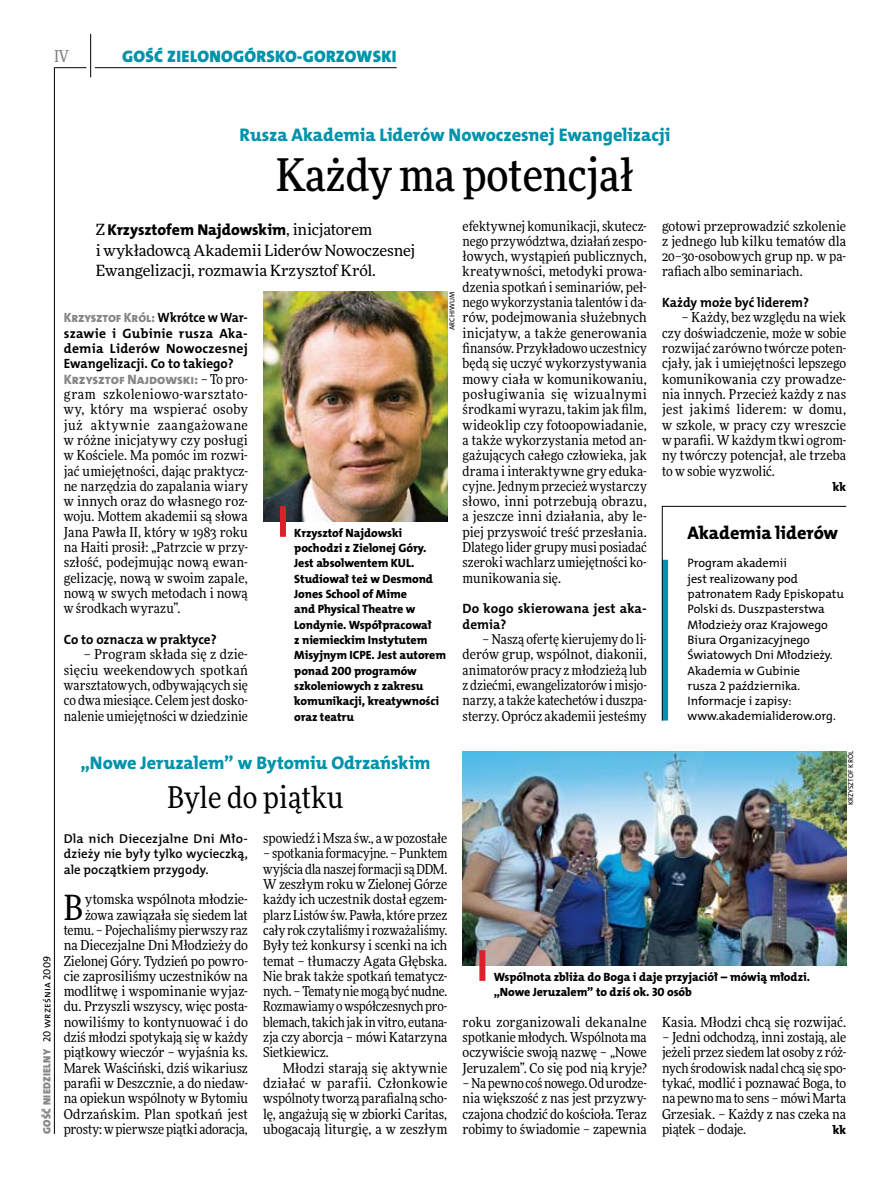
<style>
.page{position:relative;width:893px;height:1191px;background:#fff}
.page>*{position:absolute;margin:0;border:0;box-sizing:border-box;transform-origin:0 0}
.t1{font:500 45px "Freeday Narrow";color:#000}
.t2{font:34.8px "Freeday Narrow News";color:#000}
.t3{font:30px "Freeday Narrow News";letter-spacing:.01em;color:#000}
.t4{font:18.3px "The Mix HP8 Ex Bld";color:#0093aa}
.t5{font:18.3px "The Mix HP8 Ex Bld";color:#000}
.t6{font:16.65px "The Mix HP9 Blk";letter-spacing:.02em;color:#0093aa}
.t7{font:500 16.5px "Freeday Narrow";color:#858486;scale:.9 1}
.t8{font:15.75px "The Mix HP8 Ex Bld";letter-spacing:-.01em;color:#000}
.t9{font:15.45px/20.4px "Freeday News";letter-spacing:-.01em;color:#000}
.t10{font:13.65px/15.3px "Freeday Narrow News";color:#000;text-align:justify}
.t11{font:13.65px "The Mix HP8 Ex Bld";letter-spacing:-.005em;color:#858486}
.t12{font:13.5px/15.3px "The Mix HP7 Bld";color:#000;text-align:justify}
.t13{font:13.5px "The Mix HP8 Ex Bld";letter-spacing:-.005em;color:#858486;scale:.96 1}
.t14{font:12.9px/15.3px "The Mix HP6 Se Bld";color:#000;text-align:justify}
.t15{font:12.3px/15.3px "The Mix HP5 Plain";letter-spacing:-.005em;color:#000}
.t16{font:12.3px "The Mix HP8 Ex Bld";color:#000}
.t17{font:12px/15.3px "The Mix HP8 Ex Bld";letter-spacing:-.005em;color:#000}
.t18{font:10.5px "The Mix HP9 Blk";letter-spacing:.025em;color:#858486}
.t19{font:7.2px "The Mix HP5 Plain";letter-spacing:.015em;color:#000}
.s1{font-family:"Freeday News";font-size:15.45px}
.s2{font-family:"The Mix HP7 Bld";color:#000}
.s3{font-family:"Freeday Narrow News";color:#000}
.s4{font-family:"The Mix HP5 Plain";color:#000}
</style>
<div class="page">
<hr style="left:54px;top:67px;width:1px;height:1067px;background:#000">
<hr style="left:90px;top:34px;width:1px;height:43px;background:#000">
<hr style="left:54px;top:67px;width:32px;height:1px;background:#000">
<hr style="left:95px;top:67px;width:302px;height:1px;background:#000">
<img style="left:263px;top:292px;width:184px;height:229px">
<div style="left:280px;top:506px;width:6px;height:31px;background:#df1f2a"></div>
<svg style="left:662px;top:506px;width:185px;height:215px"></svg>
<img style="left:463px;top:751px;width:383px;height:214px">
<div style="left:479px;top:950px;width:6px;height:31px;background:#df1f2a"></div>
<p class="t7" style="left:54px;top:46px;width:17px">IV</p>
<p class="t6" style="left:122px;top:46px;width:276px">GOŚĆ ZIELONOGÓRSKO-GORZOWSKI</p>
<h3 class="t4" style="left:240px;top:123px;width:432px">Rusza Akademia Liderów Nowoczesnej Ewangelizacji</h3>
<h1 class="t1" style="left:276px;top:147px;width:359px">Każdy ma potencjał</h1>
<p class="t10" style="left:463px;top:218px;width:186px">efektywnej komunikacji, skutecz&shy;nego przywództwa, działań zespo&shy;łowych, wystąpień publicznych, kreatywności, metodyki prowa&shy;dzenia spotkań i seminariów, peł&shy;nego wykorzystania talentów i da&shy;rów, podejmowania służebnych inicjatyw, a także generowania finansów. Przykładowo uczestnicy będą się uczyć wykorzystywania mowy ciała w komunikowaniu, posługiwania się wizualnymi środkami wyrazu, takim jak film, wideoklip czy fotoopowiadanie, a także wykorzystania metod an&shy;gażujących całego człowieka, jak drama i interaktywne gry eduka&shy;cyjne. Jednym przecież wystarczy słowo, inni potrzebują obrazu, a jeszcze inni działania, aby le&shy;piej przyswoić treść przesłania.<br>Dlatego lider grupy musi posiadać szeroki wachlarz umiejętności ko&shy;munikowania się.</p>
<p class="t12" style="left:463px;top:601px;width:186px">Do kogo skierowana jest aka&shy;demia?</p>
<p class="t10" style="left:463px;top:631px;width:186px;text-indent:20px">– Naszą ofertę kierujemy do li&shy;derów grup, wspólnot, diakonii, animatorów pracy z młodzieżą lub z dziećmi, ewangelizatorów imisjo&shy;narzy, a także katechetów i duszpa&shy;sterzy. Oprócz akademii jesteśmy</p>
<p class="t10" style="left:662px;top:218px;width:186px">gotowi przeprowadzić szkolenie z jednego lub kilku tematów dla 20–30-osobowych grup np. w pa&shy;rafiach albo seminariach.</p>
<p class="t12" style="left:662px;top:295px;width:148px">Każdy może być liderem?</p>
<p class="t10" style="left:662px;top:310px;width:186px;text-indent:20px">– Każdy, bez względu na wiek czy doświadczenie, może w sobie rozwijać zarówno twórcze poten&shy;cjały, jak i umiejętności lepszego komunikowania czy prowadze&shy;nia innych. Przecież każdy z nas jest jakimś liderem: w domu, w szkole, w pracy czy wreszcie w parafii. Wkażdym tkwi ogrom&shy;ny twórczy potencjał, ale trzeba to w sobie wyzwolić.</p>
<p class="t16" style="left:833px;top:479px;width:15px">kk</p>
<p class="t8" style="left:96px;top:220px;width:278px"><span class="s1">Z</span> Krzysztofem Najdowskim<span class="s1">, inicjatorem</span></p>
<p class="t9" style="left:96px;top:239px;width:321px">i wykładowcą Akademii Liderów Nowoczesnej<br>Ewangelizacji, rozmawia Krzysztof Król.</p>
<p class="t19" style="left:447px;top:330px;width:40px;rotate:-90deg">Archiwum</p>
<p class="t13" style="left:64px;top:309px;width:193px">Krzysztof Król: <span class="s2">Wkrótce w War-</span></p>
<p class="t12" style="left:64px;top:326px;width:186px">szawie i Gubinie rusza Aka&shy;demia Liderów Nowoczesnej Ewangelizacji. Co to takiego?</p>
<p class="t11" style="left:64px;top:370px;width:186px">Krzysztof Najdowski: <span class="s3">– To pro-</span></p>
<p class="t10" style="left:64px;top:386px;width:186px">gram szkoleniowo-warsztato&shy;wy, który ma wspierać osoby już aktywnie zaangażowane w różne inicjatywy czy posługi w Kościele. Ma pomóc im rozwi&shy;jać umiejętności, dając praktycz&shy;ne narzędzia do zapalania wiary w innych oraz do własnego roz&shy;woju. Mottem akademii są słowa Jana Pawła II, który w 1983 roku na Haiti prosił: „Patrzcie w przy&shy;szłość, podejmując nową ewan&shy;gelizację, nową w swoim zapale, nową w swych metodach i nową w środkach wyrazu”.</p>
<p class="t12" style="left:64px;top:632px;width:154px">Co to oznacza w praktyce?</p>
<p class="t10" style="left:64px;top:646px;width:186px;text-indent:20px">– Program składa się z dzie&shy;sięciu weekendowych spotkań warsztatowych, odbywających się co dwa miesiące. Celem jest dosko&shy;nalenie umiejętności w dziedzinie</p>
<p class="t17" style="left:294px;top:525px;width:153px">Krzysztof Najdowski pochodzi z Zielonej Góry.<br>Jest absolwentem KUL.<br>Studiował też w Desmond<br>Jones School of Mime<br>and Physical Theatre w<br>Londynie. Współpracował<br>z niemieckim Instytutem<br>Misyjnym ICPE. Jest autorem ponad 200 programów szkoleniowych z zakresu komunikacji, kreatywności oraz teatru</p>
<h3 class="t5" style="left:688px;top:521px;width:152px">Akademia liderów</h3>
<p class="t15" style="left:688px;top:556px;width:158px">Program akademii<br>jest realizowany pod patronatem Rady Episkopatu<br>Polski ds. Duszpasterstwa<br>Młodzieży oraz Krajowego<br>Biura Organizacyjnego<br>Światowych Dni Młodzieży.<br>Akademia w Gubinie<br>rusza 2 października.<br>I nformacje i zapisy: www.akademialiderow.org.</p>
<p class="t18" style="left:40px;top:1134px;width:179px;rotate:-90deg">GOŚĆ NIEDZIELNY <span class="s4">20 września 2009</span></p>
<h3 class="t4" style="left:80px;top:751px;width:352px">„Nowe Jeruzalem” w Bytomiu Odrzańskim</h3>
<h3 class="t3" style="left:168px;top:778px;width:178px">Byle do piątku</h3>
<p class="t14" style="left:64px;top:831px;width:186px">Dla nich Diecezjalne Dni Mło&shy;dzieży nie były tylko wycieczką, ale początkiem przygody.</p>
<h2 class="t2" style="left:64px;top:885px;width:21px">B</h2>
<p class="t10" style="left:64px;top:891px;width:186px;text-align:right">ytomska wspólnota młodzie&shy;żowa zawiązała się siedem lat temu. – Pojechaliśmy pierwszy raz na Diecezjalne Dni Młodzieży do<br>Zielonej Góry. Tydzień po powro&shy;cie zaprosiliśmy uczestników na modlitwę i wspominanie wyjaz&shy;du. Przyszli wszyscy, więc posta&shy;nowiliśmy to kontynuować i do dziś młodzi spotykają się w każdy piątkowy wieczór – wyjaśnia ks.<br>Marek Waściński, dziś wikariusz parafii w Deszcznie, a do niedaw&shy;na opiekun wspólnoty w Bytomiu<br>Odrzańskim. Plan spotkań jest prosty: w pierwsze piątki adoracja,</p>
<p class="t10" style="left:263px;top:830px;width:186px">spowiedź i Msza św., a w pozostałe</p>
<p class="t10" style="left:263px;top:845px;width:186px">– spotkania formacyjne. – Punktem wyjścia dla naszej formacji są DDM.<br>W zeszłym roku w Zielonej Górze każdy ich uczestnik dostał egzem&shy;plarz Listów św. Pawła, które przez cały rok czytaliśmy i rozważaliśmy.<br>Były też konkursy i scenki na ich temat – tłumaczy Agata Głębska.<br>Nie brak także spotkań tematycz&shy;nych. – Tematy nie mogą być nudne.<br>Rozmawiamy o współczesnych pro&shy;blemach, takich jak in vitro, eutana&shy;zja czy aborcja – mówi Katarzyna Sietkiewicz.</p>
<p class="t10" style="left:263px;top:1060px;width:186px;text-indent:20px">Młodzi starają się aktywnie działać w parafii. Członkowie wspólnoty tworzą parafialną scho&shy;lę, angażują się w zbiorki Caritas, ubogacają liturgię, a w zeszłym</p>
<p class="t19" style="left:846px;top:805px;width:56px;rotate:-90deg">Krzysztof Król</p>
<p class="t17" style="left:494px;top:969px;width:318px">Wspólnota zbliża do Boga i daje przyjaciół – mówią młodzi. „Nowe Jeruzalem” to dziś ok. 30 osób</p>
<p class="t10" style="left:463px;top:1014px;width:186px">roku zorganizowali dekanalne spotkanie młodych. Wspólnota ma oczywiście swoją nazwę – „Nowe Jeruzalem”. Co się pod nią kryje?</p>
<p class="t10" style="left:463px;top:1075px;width:186px">– Na pewno coś nowego. Od urodze&shy;nia większość z nas jest przyzwy&shy;czajona chodzić do kościoła. Teraz robimy to świadomie – zapewnia</p>
<p class="t10" style="left:662px;top:1014px;width:186px">Kasia. Młodzi chcą się rozwijać.</p>
<p class="t10" style="left:662px;top:1029px;width:186px">– Jedni odchodzą, inni zostają, ale jeżeli przez siedem lat osoby z róż&shy;nych środowisk nadal chcą się spo&shy;tykać, modlić i poznawać Boga, to na pewno ma to sens – mówi Marta Grzesiak. – Każdy z nas czeka na piątek – dodaje.</p>
<p class="t16" style="left:833px;top:1122px;width:15px">kk</p>
</div>
